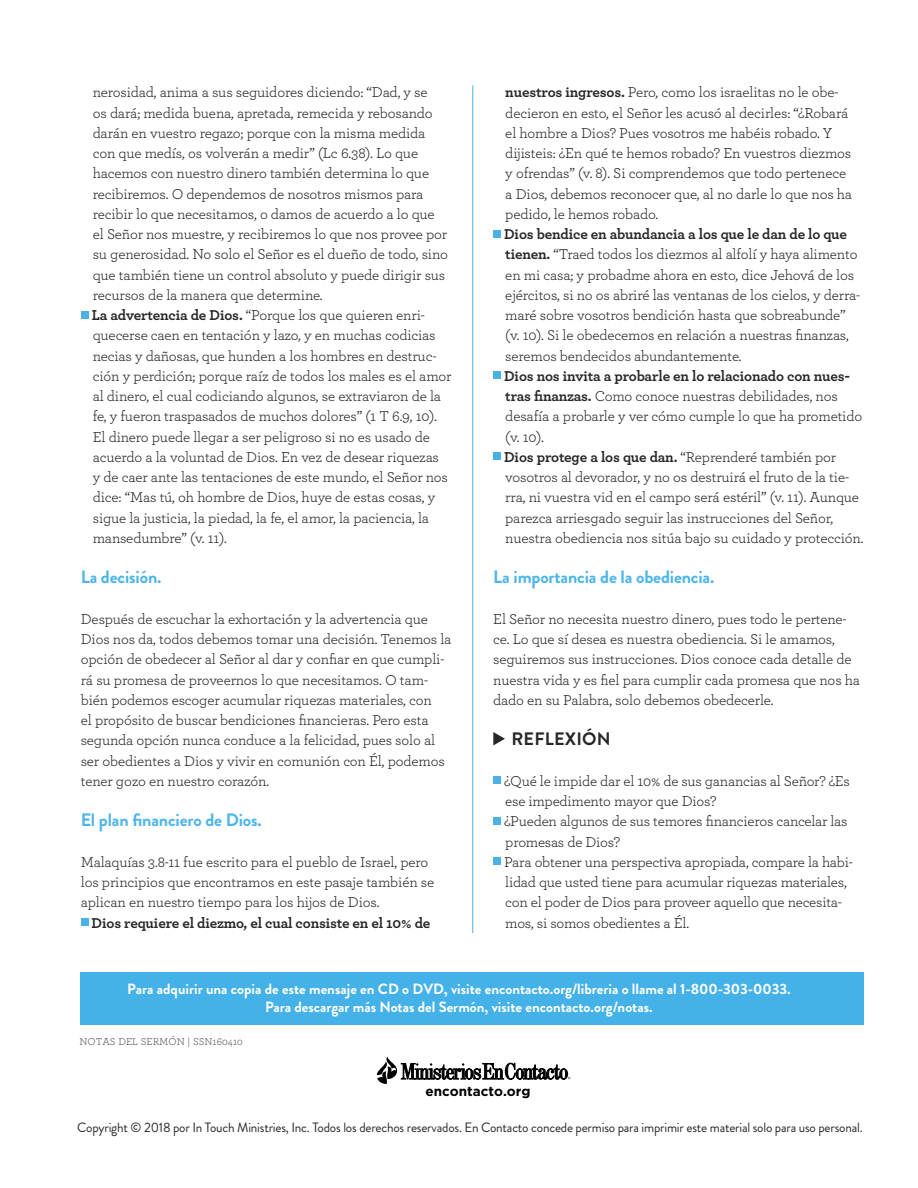
<style>
.page{position:relative;width:918px;height:1188px;background:#fff}
.page>*{position:absolute;margin:0;border:0;box-sizing:border-box;transform-origin:0 0}
.t1{font:700 18px "Brandon Grotesque";letter-spacing:-.01em;color:#4db5e9}
.t2{font:700 18px "Brandon Grotesque";letter-spacing:.01em;color:#292829}
.t3{font:15px/20.2px "Archer";letter-spacing:-.01em;color:#292829}
.t4{font:700 15px "Archer";letter-spacing:-.01em;color:#292829}
.t5{font:700 14.85px/18px "Brandon Grotesque";color:#fff;text-align:center}
.t6{font:13.5px "Brandon Grotesque";letter-spacing:-.015em;color:#292829}
.t7{font:700 13.5px "Gotham";color:#000}
.t8{font:10.5px "Archer";color:#58595b}
.s1{font-weight:700}
</style>
<div class="page">
<div style="left:81px;top:311px;width:8px;height:8px;background:#4ab1e4"></div>
<div style="left:81px;top:918px;width:8px;height:8px;background:#4ab1e4"></div>
<div style="left:493px;top:230px;width:8px;height:8px;background:#4ab1e4"></div>
<div style="left:493px;top:371px;width:8px;height:8px;background:#4ab1e4"></div>
<div style="left:493px;top:452px;width:8px;height:8px;background:#4ab1e4"></div>
<svg style="left:493px;top:732px;width:12px;height:14px"></svg>
<div style="left:493px;top:776px;width:8px;height:8px;background:#4ab1e4"></div>
<div style="left:493px;top:817px;width:8px;height:8px;background:#4ab1e4"></div>
<div style="left:493px;top:857px;width:8px;height:8px;background:#4ab1e4"></div>
<hr style="left:472px;top:86px;width:1px;height:847px;background:#44b2e8">
<div style="left:81px;top:972px;width:783px;height:53px;background:#44b2e8"></div>
<svg style="left:377px;top:1057px;width:193px;height:27px"></svg>
<p class="t3" style="left:92px;top:82px;width:361px">nerosidad, anima a sus seguidores diciendo: “Dad, y se<br>os dará; medida buena, apretada, remecida y rebosando darán en vuestro regazo; porque con la misma medida<br>con que medís, os volverán a medir” (Lc 6.38). Lo que hacemos con nuestro dinero también determina lo que recibiremos. O dependemos de nosotros mismos para recibir lo que necesitamos, o damos de acuerdo a lo que<br>el Señor nos muestre, y recibiremos lo que nos provee por su generosidad. No solo el Señor es el dueño de todo, sino que también tiene un control absoluto y puede dirigir sus recursos de la manera que determine.<br><span class="s1">La advertencia de Dios.</span> “Porque los que quieren enri&shy;quecerse caen en tentación y lazo, y en muchas codicias necias y dañosas, que hunden a los hombres en destruc&shy;ción y perdición; porque raíz de todos los males es el amor al dinero, el cual codiciando algunos, se extraviaron de la fe, y fueron traspasados de muchos dolores” (1 T 6.9, 10).<br>El dinero puede llegar a ser peligroso si no es usado de acuerdo a la voluntad de Dios. En vez de desear riquezas<br>y de caer ante las tentaciones de este mundo, el Señor nos dice: “Mas tú, oh hombre de Dios, huye de estas cosas, y sigue la justicia, la piedad, la fe, el amor, la paciencia, la mansedumbre” (v. 11).</p>
<p class="t1" style="left:81px;top:565px;width:82px">La decisión.</p>
<p class="t3" style="left:81px;top:608px;width:372px">Después de escuchar la exhortación y la advertencia que Dios nos da, todos debemos tomar una decisión. Tenemos la opción de obedecer al Señor al dar y confiar en que cumpli&shy;rá su promesa de proveernos lo que necesitamos. O tam&shy;bién podemos escoger acumular riquezas materiales, con<br>el propósito de buscar bendiciones financieras. Pero esta segunda opción nunca conduce a la felicidad, pues solo al ser obedientes a Dios y vivir en comunión con Él, podemos tener gozo en nuestro corazón.</p>
<p class="t1" style="left:81px;top:808px;width:182px">El plan financiero de Dios.</p>
<p class="t3" style="left:81px;top:851px;width:355px">Malaquías 3.8-11 fue escrito para el pueblo de Israel, pero los principios que encontramos en este pasaje también se aplican en nuestro tiempo para los hijos de Dios.</p>
<p class="t4" style="left:92px;top:911px;width:340px">Dios requiere el diezmo, el cual consiste en el 10% de</p>
<p class="t3" style="left:505px;top:82px;width:348px"><span class="s1">nuestros ingresos.</span> Pero, como los israelitas no le obe&shy;decieron en esto, el Señor les acusó al decirles: “¿Robará el hombre a Dios? Pues vosotros me habéis robado. Y dijisteis: ¿En qué te hemos robado? En vuestros diezmos y ofrendas” (v. 8). Si comprendemos que todo pertenece a Dios, debemos reconocer que, al no darle lo que nos ha pedido, le hemos robado.</p>
<p class="t3" style="left:504px;top:224px;width:358px"><span class="s1">Dios bendice en abundancia a los que le dan de lo que tienen.</span> “Traed todos los diezmos al alfolí y haya alimento en mi casa; y probadme ahora en esto, dice Jehová de los ejércitos, si no os abriré las ventanas de los cielos, y derra&shy;maré sobre vosotros bendición hasta que sobreabunde” (v. 10). Si le obedecemos en relación a nuestras finanzas, seremos bendecidos abundantemente.</p>
<p class="t3" style="left:504px;top:365px;width:361px"><span class="s1">Dios nos invita a probarle en lo relacionado con nues&shy;tras finanzas.</span> Como conoce nuestras debilidades, nos desafía a probarle y ver cómo cumple lo que ha prometido (v. 10).<br><span class="s1">Dios protege a los que dan.</span> “Reprenderé también por vosotros al devorador, y no os destruirá el fruto de la tie&shy;rra, ni vuestra vid en el campo será estéril” (v. 11). Aunque parezca arriesgado seguir las instrucciones del Señor, nuestra obediencia nos sitúa bajo su cuidado y protección.</p>
<p class="t1" style="left:493px;top:565px;width:223px">La importancia de la obediencia.</p>
<p class="t3" style="left:493px;top:608px;width:368px">El Señor no necesita nuestro dinero, pues todo le pertene&shy;ce. Lo que sí desea es nuestra obediencia. Si le amamos, seguiremos sus instrucciones. Dios conoce cada detalle de nuestra vida y es fiel para cumplir cada promesa que nos ha dado en su Palabra, solo debemos obedecerle.</p>
<p class="t2" style="left:511px;top:727px;width:101px">REFLEXIÓN</p>
<p class="t3" style="left:504px;top:770px;width:350px">¿Qué le impide dar el 10% de sus ganancias al Señor? ¿Es ese impedimento mayor que Dios?<br>¿Pueden algunos de sus temores financieros cancelar las promesas de Dios?<br>Para obtener una perspectiva apropiada, compare la habi&shy;lidad que usted tiene para acumular riquezas materiales, con el poder de Dios para proveer aquello que necesita&shy;mos, si somos obedientes a Él.</p>
<p class="t5" style="left:127px;top:980px;width:665px">Para adquirir una copia de este mensaje en CD o DVD, visite encontacto.org/libreria o llame al 1-800-303-0033.<br>Para descargar más Notas del Sermón, visite encontacto.org/notas.</p>
<p class="t8" style="left:80px;top:1035px;width:165px">NOTAS DEL SERMÓN | SSN160410</p>
<p class="t7" style="left:425px;top:1083px;width:107px">encontacto.org</p>
<p class="t6" style="left:77px;top:1118px;width:787px">Copyright © 2018 por In Touch Ministries, Inc. Todos los derechos reservados. En Contacto concede permiso para imprimir este material solo para uso personal.</p>
</div>
